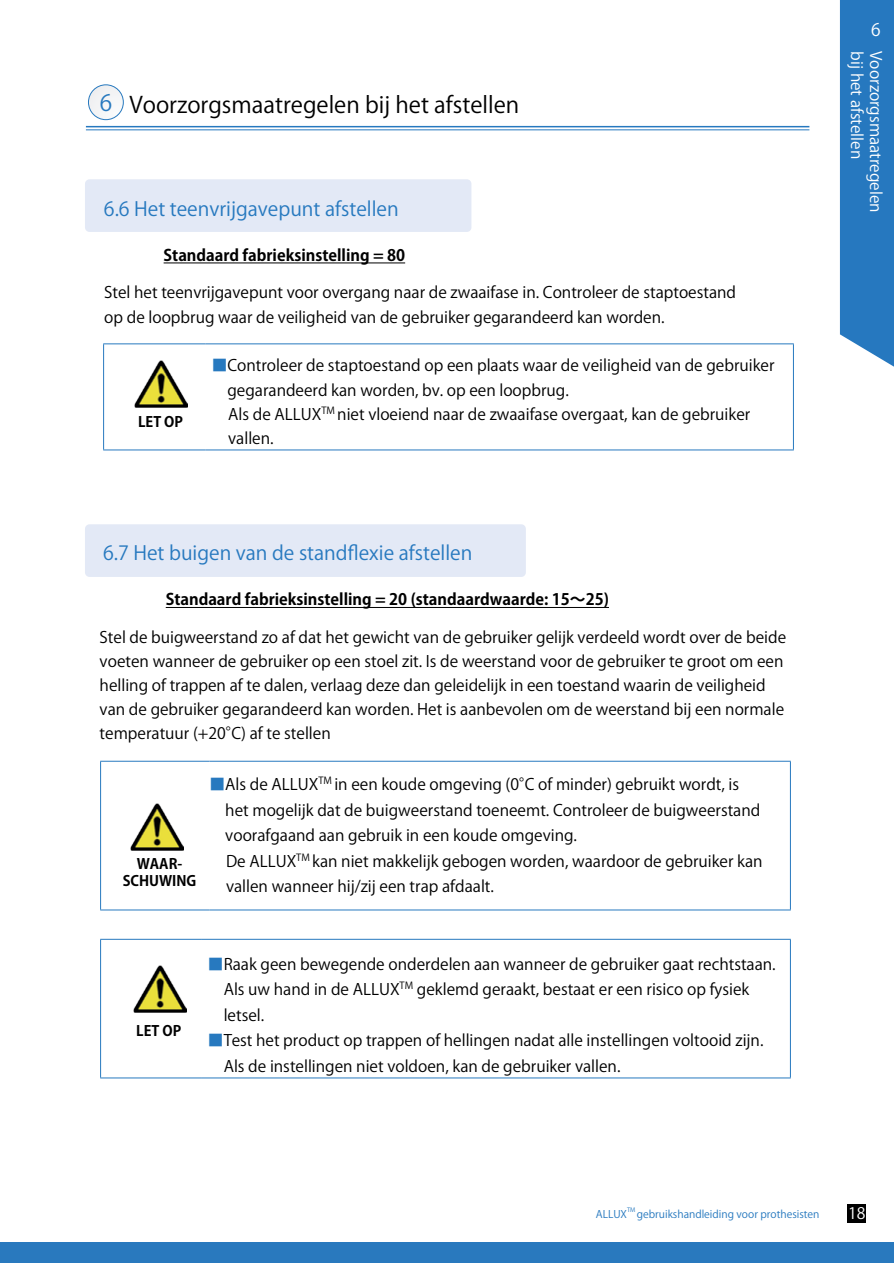
<style>
.page{position:relative;width:894px;height:1263px;background:#fff}
.page>*{position:absolute;margin:0;border:0;box-sizing:border-box;transform-origin:0 0}
.t1{font:22.5px "Koz Go Pr 6 N";color:#000}
.t2{font:19.5px "Koz Go Pr 6 N";color:#2779bf}
.t3{font:17.25px "Koz Go Pr 6 N";color:#fff}
.t4{font:15.75px/25.5px "Koz Go Pr 6 N";color:#000}
.t5{font:700 15.75px "Koz Go Pr 6 N";color:#000}
.t6{font:15.75px "Koz Go Pr 6 N";color:#fff}
.t7{font:700 14.25px/17.1px "Koz Go Pr 6 N";color:#000;text-align:center}
.t8{font:10.5px "Koz Go Pr 6 N";color:#2779bf}
.t9{font:6px "Koz Go Pr 6 N";color:#2779bf}
.s1{color:#2779bf}
</style>
<div class="page">
<hr style="left:86px;top:126px;width:723px;height:1px;background:#2678bf">
<hr style="left:86px;top:129px;width:723px;height:1px;background:#2678bf">
<div style="left:0;top:1241px;width:893px;height:22px;background:#2979be"></div>
<div style="left:847px;top:1204px;width:18px;height:18px;background:#000"></div>
<svg style="left:88px;top:85px;width:35px;height:35px"></svg>
<div style="left:88px;top:85px;width:35px;height:35px;border:1px solid #2779bf;border-radius:50%"></div>
<svg style="left:839px;top:0;width:54px;height:366px;background:#3682c3"></svg>
<div style="left:85px;top:179px;width:386px;height:53px;background:#e3e9f6;border-radius:4px"></div>
<div style="left:85px;top:524px;width:440px;height:53px;background:#e3e9f6;border-radius:4px"></div>
<img style="left:134px;top:361px;width:53px;height:47px">
<img style="left:130px;top:803px;width:53px;height:47px">
<img style="left:133px;top:965px;width:53px;height:47px">
<hr style="left:100px;top:761px;width:109px;height:1px;background:#2779bf">
<hr style="left:100px;top:761px;width:1px;height:148px;background:#2779bf">
<hr style="left:209px;top:761px;width:581px;height:1px;background:#2779bf">
<hr style="left:789px;top:761px;width:1px;height:148px;background:#2779bf">
<hr style="left:100px;top:909px;width:109px;height:1px;background:#2779bf">
<hr style="left:209px;top:909px;width:581px;height:1px;background:#2779bf">
<hr style="left:100px;top:939px;width:102px;height:1px;background:#2779bf">
<hr style="left:100px;top:939px;width:1px;height:138px;background:#2779bf">
<hr style="left:202px;top:939px;width:588px;height:1px;background:#2779bf">
<hr style="left:789px;top:939px;width:1px;height:138px;background:#2779bf">
<hr style="left:100px;top:1077px;width:102px;height:1px;background:#2779bf">
<hr style="left:202px;top:1077px;width:588px;height:1px;background:#2779bf">
<hr style="left:103px;top:343px;width:102px;height:1px;background:#2779bf">
<hr style="left:103px;top:344px;width:1px;height:105px;background:#2779bf">
<hr style="left:206px;top:343px;width:587px;height:1px;background:#2779bf">
<hr style="left:792px;top:344px;width:1px;height:105px;background:#2779bf">
<hr style="left:103px;top:449px;width:102px;height:1px;background:#2779bf">
<hr style="left:206px;top:449px;width:587px;height:1px;background:#2779bf">
<hr style="left:163px;top:262px;width:242px;height:1px;background:#000">
<hr style="left:166px;top:607px;width:442px;height:1px;background:#000">
<h1 class="t1" style="left:100px;top:92px;width:421px"><span class="s1">6</span> Voorzorgsmaatregelen bij het afstellen</h1>
<p class="t2" style="left:104px;top:197px;width:296px">6.6 Het teenvrijgavepunt afstellen</p>
<p class="t5" style="left:163px;top:246px;width:243px">Standaard fabrieksinstelling = 80</p>
<p class="t4" style="left:104px;top:279px;width:633px">Stel het teenvrijgavepunt voor overgang naar de zwaaifase in. Controleer de staptoestand op de loopbrug waar de veiligheid van de gebruiker gegarandeerd kan worden.</p>
<p class="t7" style="left:138px;top:414px;width:46px">LET OP</p>
<p class="t4" style="left:227px;top:354px;width:548px;line-height:24.2px;text-indent:-16px"><span class="s1">■</span>Controleer de staptoestand op een plaats waar de veiligheid van de gebruiker gegarandeerd kan worden, bv. op een loopbrug.<br>Als de ALLUX<sup>TM</sup> niet vloeiend naar de zwaaifase overgaat, kan de gebruiker vallen.</p>
<p class="t2" style="left:103px;top:541px;width:370px">6.7 Het buigen van de standflexie afstellen</p>
<p class="t5" style="left:166px;top:590px;width:444px">Standaard fabrieksinstelling = 20 (standaardwaarde: 15～25)</p>
<p class="t4" style="left:100px;top:625px;width:687px;line-height:24px">Stel de buigweerstand zo af dat het gewicht van de gebruiker gelijk verdeeld wordt over de beide voeten wanneer de gebruiker op een stoel zit. Is de weerstand voor de gebruiker te groot om een helling of trappen af te dalen, verlaag deze dan geleidelijk in een toestand waarin de veiligheid van de gebruiker gegarandeerd kan worden. Het is aanbevolen om de weerstand bij een normale temperatuur (+20°C) af te stellen</p>
<p class="t7" style="left:123px;top:855px;width:75px">WAAR-<br>SCHUWING</p>
<p class="t4" style="left:225px;top:772px;width:538px;text-indent:-16px"><span class="s1">■</span>Als de ALLUX<sup>TM</sup> in een koude omgeving (0°C of minder) gebruikt wordt, is het mogelijk dat de buigweerstand toeneemt. Controleer de buigweerstand voorafgaand aan gebruik in een koude omgeving.<br>De ALLUX<sup>TM</sup> kan niet makkelijk gebogen worden, waardoor de gebruiker kan vallen wanneer hij/zij een trap afdaalt.</p>
<p class="t7" style="left:136px;top:1022px;width:46px">LET OP</p>
<p class="t4" style="left:223px;top:951px;width:553px;text-indent:-16px"><span class="s1">■</span>Raak geen bewegende onderdelen aan wanneer de gebruiker gaat rechtstaan.<br>Als uw hand in de ALLUX<sup>TM</sup> geklemd geraakt, bestaat er een risico op fysiek letsel.</p>
<p class="t4" style="left:223px;top:1028px;width:541px;text-indent:-16px"><span class="s1">■</span>Test het product op trappen of hellingen nadat alle instellingen voltooid zijn.<br>Als de instellingen niet voldoen, kan de gebruiker vallen.</p>
<p class="t3" style="left:870px;top:20px;width:11px">6</p>
<p class="t6" style="left:865px;top:51px;width:109px;rotate:90deg">bij het afstellen</p>
<p class="t6" style="left:884px;top:51px;width:163px;rotate:90deg">Voorzorgsmaatregelen</p>
<p class="t8" style="left:595px;top:1207px;width:33px">ALLUX</p>
<p class="t9" style="left:626px;top:1206px;width:10px">TM</p>
<p class="t8" style="left:636px;top:1207px;width:184px">gebruikshandleiding voor prothesisten</p>
<p class="t6" style="left:847px;top:1204px;width:19px">18</p>
</div>
